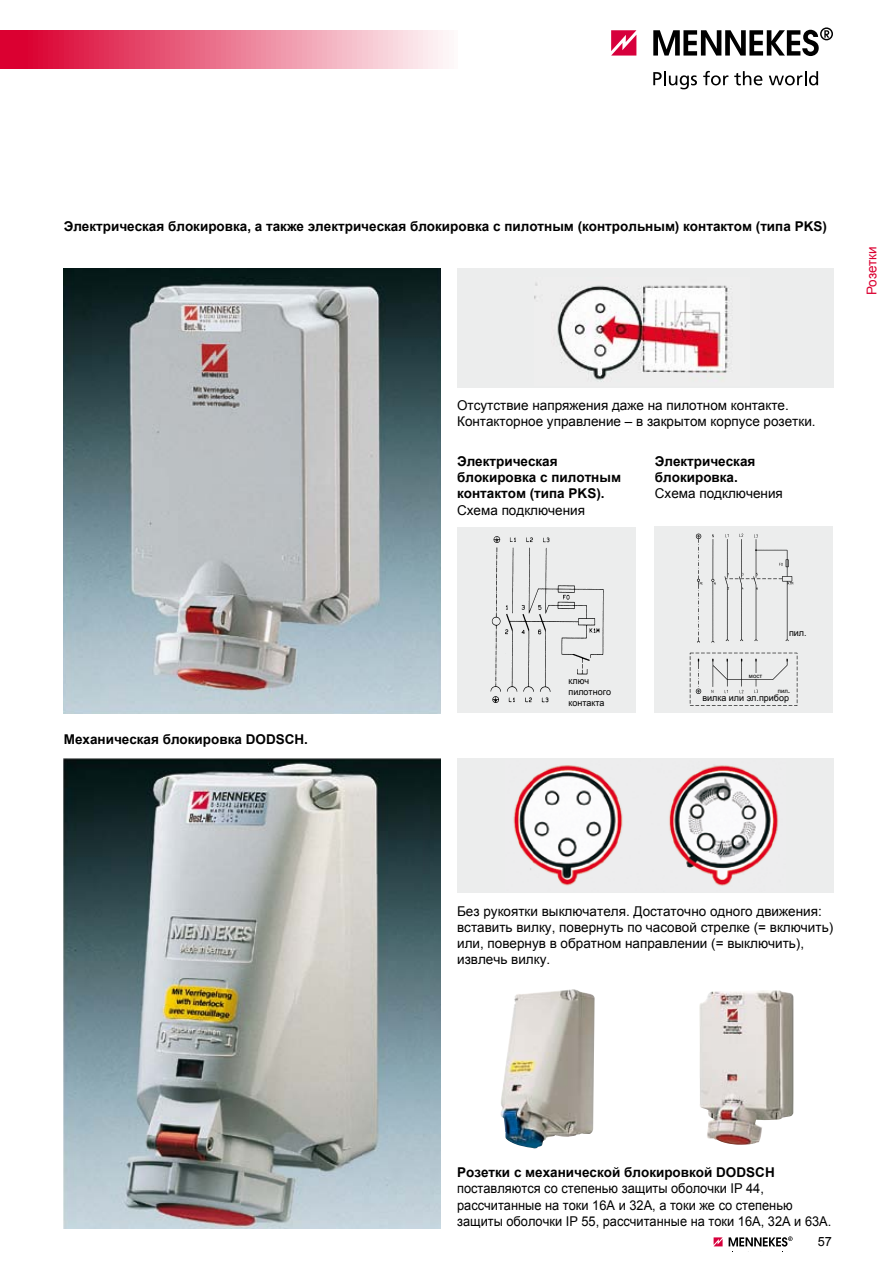
<style>
.page{position:relative;width:893px;height:1263px;background:#fff}
.page>*{position:absolute;margin:0;border:0;box-sizing:border-box;transform-origin:0 0}
.t1{font:13.5px/16.2px "Arial";color:#000}
.t2{font:700 13.5px/16.2px "Arial";color:#000}
.t3{font:13.5px/16.2px "Arial";color:#000;scale:.95 1}
.t4{font:13.5px "Arial";letter-spacing:-.01em;color:#db0031}
.t5{font:12.75px "Arial";color:#000}
.t6{font:9px/10.8px "Arial";color:#000}
.t7{font:6px "Arial";color:#000}
.s1{font-weight:400}
.s2{font-size:9px}
.s3{font-weight:700}
</style>
<div class="page">
<svg style="left:714px;top:1237px;width:9px;height:9px"></svg>
<svg style="left:729px;top:1236px;width:64px;height:10px"></svg>
<svg style="left:611px;top:30px;width:25px;height:26px"></svg>
<svg style="left:653px;top:27px;width:180px;height:29px"></svg>
<svg style="left:653px;top:71px;width:44px;height:18px"></svg>
<svg style="left:703px;top:71px;width:25px;height:14px"></svg>
<svg style="left:734px;top:71px;width:28px;height:14px"></svg>
<svg style="left:769px;top:71px;width:49px;height:14px"></svg>
<div style="left:0;top:30px;width:458px;height:39px;background:linear-gradient(to right,#d90027,#fefdfd)"></div>
<img style="left:64px;top:269px;width:376px;height:444px">
<div style="left:457px;top:268px;width:376px;height:120px;background:#eceded"></div>
<img style="left:534px;top:283px;width:194px;height:97px">
<div style="left:457px;top:527px;width:179px;height:186px;background:#eceded"></div>
<img style="left:490px;top:536px;width:114px;height:167px">
<div style="left:654px;top:527px;width:179px;height:186px;background:#eceded"></div>
<img style="left:689px;top:533px;width:109px;height:173px">
<img style="left:64px;top:759px;width:367px;height:470px">
<div style="left:457px;top:759px;width:376px;height:134px;background:#eceded"></div>
<img style="left:513px;top:765px;width:266px;height:121px">
<img style="left:500px;top:989px;width:95px;height:159px">
<img style="left:699px;top:990px;width:94px;height:155px">
<div style="left:560px;top:678px;width:65px;height:30px;background:#eceded"></div>
<div style="left:702px;top:694px;width:90px;height:9px;background:#eceded"></div>
<div style="left:789px;top:629px;width:22px;height:10px;background:#eceded"></div>
<div style="left:778px;top:684px;width:17px;height:9px;background:#eceded"></div>
<div style="left:744px;top:673px;width:23px;height:5px;background:#eceded"></div>
<img style="left:431px;top:759px;width:9px;height:470px">
<p class="t2" style="left:64px;top:218px;width:765px">Электрическая блокировка, а также электрическая блокировка с пилотным (контрольным) контактом (типа PKS)</p>
<p class="t4" style="left:863px;top:295px;width:50px;rotate:-90deg">Розетки</p>
<p class="t1" style="left:457px;top:397px;width:360px">Отсутствие напряжения даже на пилотном контакте.<br>Контакторное управление – в закрытом корпусе розетки.</p>
<p class="t2" style="left:457px;top:454px;width:165px">Электрическая блокировка с пилотным контактом (типа PKS).<br><span class="s1">Схема подключения</span></p>
<p class="t2" style="left:655px;top:454px;width:130px">Электрическая блокировка.<br><span class="s1">Схема подключения</span></p>
<p class="t2" style="left:64px;top:732px;width:246px">Механическая блокировка DODSCH.</p>
<p class="t6" style="left:568px;top:676px;width:44px">ключ пилотного контакта</p>
<p class="t7" style="left:749px;top:672px;width:15px">мост</p>
<p class="t6" style="left:789px;top:627px;width:19px">пил.</p>
<p class="t7" style="left:778px;top:687px;width:14px">пил<span class="s2">.</span></p>
<p class="t6" style="left:702px;top:692px;width:88px">вилка или эл.прибор</p>
<p class="t1" style="left:457px;top:903px;width:378px">Без рукоятки выключателя. Достаточно одного движения: вставить вилку, повернуть по часовой стрелке (= включить) или, повернув в обратном направлении (= выключить), извлечь вилку.</p>
<p class="t3" style="left:457px;top:1164px;width:395px"><span class="s3">Розетки с механической блокировкой DODSCH </span>поставляются со степенью защиты оболочки IP 44, рассчитанные на токи 16A и 32A, а токи же со степенью защиты оболочки IP 55, рассчитанные на токи 16A, 32A и 63A.</p>
<p class="t5" style="left:818px;top:1233px;width:16px">57</p>
</div>
